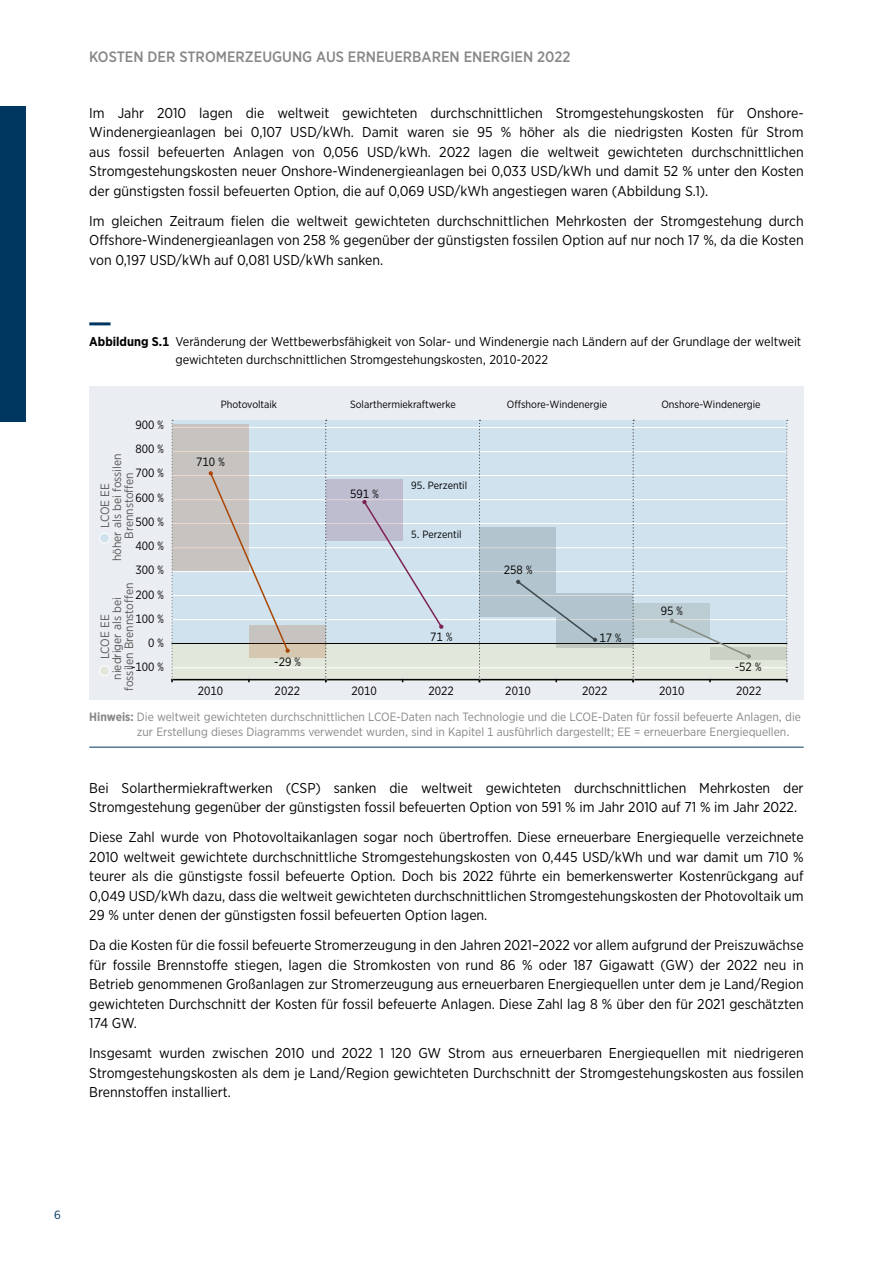
<style>
.page{position:relative;width:893px;height:1263px;background:#fff}
.page>*{position:absolute;margin:0;border:0;box-sizing:border-box;transform-origin:0 0}
.t1{font:500 15px "Gotham Narrow";color:#878787}
.t2{font:14.25px/19.5px "Gotham Narrow";color:#000;text-align:justify}
.t3{font:12.75px/18px "Gotham Narrow";color:#000}
.t4{font:12px/15px "Gotham Narrow";color:#878787}
.t5{font:12px "Gotham Narrow";color:#000}
.t6{font:12px/12px "Gotham Narrow";color:#575756;text-align:center}
.t7{font:12px "Gotham Narrow";color:#003761}
.t8{font:10.5px "Gotham Narrow";color:#000}
.s1{font-weight:700}
</style>
<div class="page">
<div style="left:0;top:106px;width:26px;height:315px;background:#003761"></div>
<div style="left:89px;top:386px;width:715px;height:314px;background:#eaedf1"></div>
<div style="left:172px;top:643px;width:615px;height:37px;background:#e1e8db"></div>
<div style="left:172px;top:420px;width:615px;height:223px;background:#cfe2ee"></div>
<hr style="left:172px;top:667px;width:154px;height:1px;background:#fff">
<hr style="left:172px;top:619px;width:154px;height:1px;background:#fff">
<hr style="left:172px;top:595px;width:154px;height:1px;background:#fff">
<hr style="left:172px;top:571px;width:154px;height:1px;background:#fff">
<hr style="left:172px;top:547px;width:154px;height:1px;background:#fff">
<hr style="left:172px;top:523px;width:154px;height:1px;background:#fff">
<hr style="left:172px;top:499px;width:154px;height:1px;background:#fff">
<hr style="left:172px;top:475px;width:154px;height:1px;background:#fff">
<hr style="left:172px;top:451px;width:154px;height:1px;background:#fff">
<hr style="left:172px;top:427px;width:154px;height:1px;background:#fff">
<hr style="left:326px;top:667px;width:153px;height:1px;background:#fff">
<hr style="left:326px;top:619px;width:153px;height:1px;background:#fff">
<hr style="left:326px;top:595px;width:153px;height:1px;background:#fff">
<hr style="left:326px;top:571px;width:153px;height:1px;background:#fff">
<hr style="left:326px;top:547px;width:153px;height:1px;background:#fff">
<hr style="left:326px;top:523px;width:153px;height:1px;background:#fff">
<hr style="left:326px;top:499px;width:153px;height:1px;background:#fff">
<hr style="left:326px;top:475px;width:153px;height:1px;background:#fff">
<hr style="left:326px;top:451px;width:153px;height:1px;background:#fff">
<hr style="left:326px;top:427px;width:153px;height:1px;background:#fff">
<hr style="left:479px;top:667px;width:154px;height:1px;background:#fff">
<hr style="left:479px;top:619px;width:154px;height:1px;background:#fff">
<hr style="left:479px;top:571px;width:154px;height:1px;background:#fff">
<hr style="left:479px;top:547px;width:154px;height:1px;background:#fff">
<hr style="left:479px;top:523px;width:154px;height:1px;background:#fff">
<hr style="left:479px;top:499px;width:154px;height:1px;background:#fff">
<hr style="left:479px;top:475px;width:154px;height:1px;background:#fff">
<hr style="left:479px;top:451px;width:154px;height:1px;background:#fff">
<hr style="left:479px;top:427px;width:154px;height:1px;background:#fff">
<hr style="left:633px;top:667px;width:154px;height:1px;background:#fff">
<hr style="left:633px;top:619px;width:154px;height:1px;background:#fff">
<hr style="left:633px;top:595px;width:154px;height:1px;background:#fff">
<hr style="left:633px;top:571px;width:154px;height:1px;background:#fff">
<hr style="left:633px;top:547px;width:154px;height:1px;background:#fff">
<hr style="left:633px;top:523px;width:154px;height:1px;background:#fff">
<hr style="left:633px;top:499px;width:154px;height:1px;background:#fff">
<hr style="left:633px;top:475px;width:154px;height:1px;background:#fff">
<hr style="left:633px;top:451px;width:154px;height:1px;background:#fff">
<hr style="left:633px;top:427px;width:154px;height:1px;background:#fff">
<hr style="left:172px;top:643px;width:615px;height:1px;background:#000">
<svg style="left:249px;top:625px;width:76px;height:32px"></svg>
<div style="left:326px;top:479px;width:77px;height:62px;background:#bebccf"></div>
<div style="left:479px;top:527px;width:77px;height:89px;background:#b2c4ce"></div>
<svg style="left:556px;top:593px;width:76px;height:55px;background:#afbec5"></svg>
<div style="left:633px;top:603px;width:77px;height:34px;background:#bcccd3"></div>
<div style="left:710px;top:648px;width:77px;height:12px;background:#cad1c5"></div>
<div style="left:172px;top:424px;width:77px;height:147px;background:#c7c3c0"></div>
<svg style="left:209px;top:471px;width:81px;height:182px"></svg>
<svg style="left:362px;top:500px;width:81px;height:129px"></svg>
<svg style="left:516px;top:580px;width:81px;height:62px"></svg>
<svg style="left:670px;top:619px;width:81px;height:39px"></svg>
<hr style="left:172px;top:679px;width:615px;height:1px;background:#000">
<svg style="left:171px;top:420px;width:2px;height:261px"></svg>
<svg style="left:325px;top:420px;width:2px;height:261px"></svg>
<svg style="left:479px;top:420px;width:1px;height:261px"></svg>
<svg style="left:632px;top:420px;width:2px;height:261px"></svg>
<svg style="left:786px;top:420px;width:2px;height:261px"></svg>
<div style="left:100px;top:533px;width:9px;height:10px;background:#cfe2ee;border-radius:50%"></div>
<div style="left:99px;top:533px;width:11px;height:10px;border:1px solid #fff;border-radius:50%"></div>
<div style="left:100px;top:666px;width:9px;height:9px;background:#e1e8db;border-radius:50%"></div>
<div style="left:99px;top:665px;width:11px;height:11px;border:1px solid #fff;border-radius:50%"></div>
<hr style="left:89px;top:322px;width:22px;height:3px;background:#003761">
<hr style="left:89px;top:747px;width:715px;height:1px;background:#003761">
<p class="t1" style="left:89px;top:47px;width:483px">KOSTEN DER STROMERZEUGUNG AUS ERNEUERBAREN ENERGIEN 2022</p>
<p class="t2" style="left:89px;top:103px;width:716px">Im Jahr 2010 lagen die weltweit gewichteten durchschnittlichen Stromgestehungskosten für Onshore-Windenergieanlagen bei 0,107 USD/kWh. Damit waren sie 95 % höher als die niedrigsten Kosten für Strom aus fossil befeuerten Anlagen von 0,056 USD/kWh. 2022 lagen die weltweit gewichteten durchschnittlichen Stromgestehungskosten neuer Onshore-Windenergieanlagen bei 0,033 USD/kWh und damit 52 % unter den Kosten der günstigsten fossil befeuerten Option, die auf 0,069 USD/kWh angestiegen waren (Abbildung S.1).</p>
<p class="t2" style="left:89px;top:211px;width:716px">Im gleichen Zeitraum fielen die weltweit gewichteten durchschnittlichen Mehrkosten der Stromgestehung durch Offshore-Windenergieanlagen von 258 % gegenüber der günstigsten fossilen Option auf nur noch 17 %, da die Kosten von 0,197 USD/kWh auf 0,081 USD/kWh sanken.</p>
<p class="t3" style="left:175px;top:333px;width:627px;text-indent:-86px"><span class="s1">Abbildung S.1</span> Veränderung der Wettbewerbsfähigkeit von Solar- und Windenergie nach Ländern auf der Grundlage der weltweit gewichteten durchschnittlichen Stromgestehungskosten, 2010-2022</p>
<p class="t5" style="left:135px;top:417px;width:30px">900 %</p>
<p class="t5" style="left:135px;top:441px;width:30px">800 %</p>
<p class="t6" style="left:99px;top:561px;width:109px;rotate:-90deg">LCOE EE<br>höher als bei fossilen<br>Brennstoffen</p>
<p class="t5" style="left:135px;top:466px;width:30px">700 %</p>
<p class="t5" style="left:135px;top:490px;width:30px">600 %</p>
<p class="t5" style="left:135px;top:514px;width:30px">500 %</p>
<p class="t5" style="left:135px;top:538px;width:30px">400 %</p>
<p class="t5" style="left:135px;top:563px;width:30px">300 %</p>
<p class="t6" style="left:99px;top:691px;width:110px;rotate:-90deg">LCOE EE<br>niedriger als bei fossilen Brennstoffen</p>
<p class="t5" style="left:135px;top:587px;width:30px">200 %</p>
<p class="t5" style="left:135px;top:611px;width:30px">100 %</p>
<p class="t5" style="left:148px;top:635px;width:17px">0 %</p>
<p class="t5" style="left:131px;top:660px;width:34px">-100 %</p>
<p class="t8" style="left:221px;top:397px;width:58px">Photovoltaik</p>
<p class="t8" style="left:350px;top:397px;width:107px">Solarthermiekraftwerke</p>
<p class="t8" style="left:507px;top:397px;width:102px">Offshore-Windenergie</p>
<p class="t8" style="left:661px;top:397px;width:101px">Onshore-Windenergie</p>
<p class="t5" style="left:196px;top:454px;width:30px">710 %</p>
<p class="t5" style="left:274px;top:654px;width:28px">-29 %</p>
<p class="t5" style="left:198px;top:683px;width:27px">2010</p>
<p class="t5" style="left:275px;top:683px;width:27px">2022</p>
<p class="t5" style="left:350px;top:486px;width:30px">591 %</p>
<p class="t8" style="left:411px;top:479px;width:57px">95. Perzentil</p>
<p class="t8" style="left:411px;top:528px;width:52px">5. Perzentil</p>
<p class="t5" style="left:430px;top:630px;width:24px">71 %</p>
<p class="t5" style="left:504px;top:563px;width:30px">258 %</p>
<p class="t5" style="left:599px;top:630px;width:24px">17 %</p>
<p class="t5" style="left:661px;top:603px;width:24px">95 %</p>
<p class="t5" style="left:735px;top:660px;width:28px">-52 %</p>
<p class="t5" style="left:352px;top:683px;width:27px">2010</p>
<p class="t5" style="left:428px;top:683px;width:27px">2022</p>
<p class="t5" style="left:505px;top:683px;width:27px">2010</p>
<p class="t5" style="left:582px;top:683px;width:27px">2022</p>
<p class="t5" style="left:659px;top:683px;width:27px">2010</p>
<p class="t5" style="left:736px;top:683px;width:27px">2022</p>
<p class="t4" style="left:137px;top:709px;width:666px;text-indent:-48px"><span class="s1">Hinweis:</span> Die weltweit gewichteten durchschnittlichen LCOE-Daten nach Technologie und die LCOE-Daten für fossil befeuerte Anlagen, die zur Erstellung dieses Diagramms verwendet wurden, sind in Kapitel 1 ausführlich dargestellt; EE = erneuerbare Energiequellen.</p>
<p class="t2" style="left:89px;top:778px;width:716px">Bei Solarthermiekraftwerken (CSP) sanken die weltweit gewichteten durchschnittlichen Mehrkosten der<br>Stromgestehung gegenüber der günstigsten fossil befeuerten Option von 591 % im Jahr 2010 auf 71 % im Jahr 2022.</p>
<p class="t2" style="left:89px;top:827px;width:716px">Diese Zahl wurde von Photovoltaikanlagen sogar noch übertroffen. Diese erneuerbare Energiequelle verzeichnete 2010 weltweit gewichtete durchschnittliche Stromgestehungskosten von 0,445 USD/kWh und war damit um 710 % teurer als die günstigste fossil befeuerte Option. Doch bis 2022 führte ein bemerkenswerter Kostenrückgang auf 0,049 USD/kWh dazu, dass die weltweit gewichteten durchschnittlichen Stromgestehungskosten der Photovoltaik um 29 % unter denen der günstigsten fossil befeuerten Option lagen.</p>
<p class="t2" style="left:89px;top:935px;width:716px">Da die Kosten für die fossil befeuerte Stromerzeugung in den Jahren 2021–2022 vor allem aufgrund der Preiszuwächse für fossile Brennstoffe stiegen, lagen die Stromkosten von rund 86 % oder 187 Gigawatt (GW) der 2022 neu in Betrieb genommenen Großanlagen zur Stromerzeugung aus erneuerbaren Energiequellen unter dem je Land/Region gewichteten Durchschnitt der Kosten für fossil befeuerte Anlagen. Diese Zahl lag 8 % über den für 2021 geschätzten 174 GW.</p>
<p class="t2" style="left:89px;top:1043px;width:716px">Insgesamt wurden zwischen 2010 und 2022 1 120 GW Strom aus erneuerbaren Energiequellen mit niedrigeren Stromgestehungskosten als dem je Land/Region gewichteten Durchschnitt der Stromgestehungskosten aus fossilen Brennstoffen installiert.</p>
<p class="t7" style="left:54px;top:1207px;width:8px">6</p>
</div>
